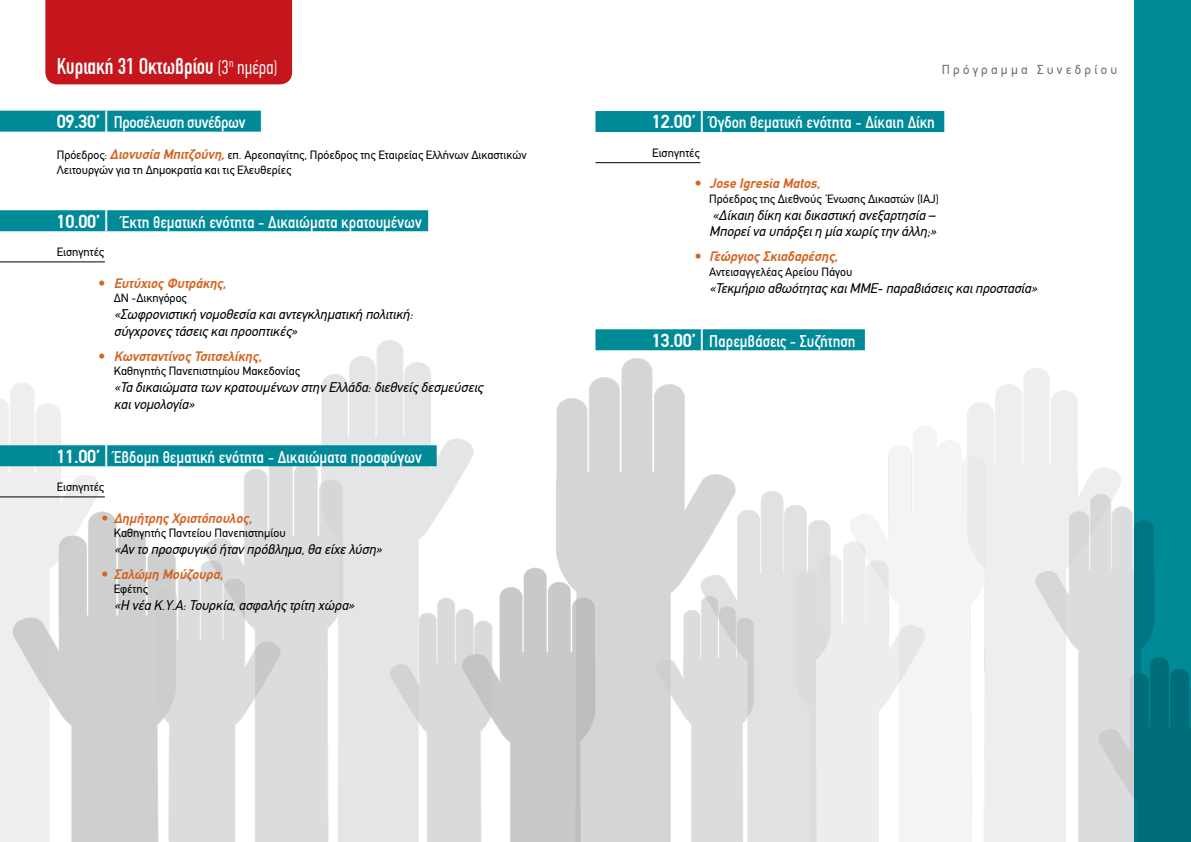
<style>
.page{position:relative;width:1191px;height:842px;background:#fff}
.page>*{position:absolute;margin:0;border:0;box-sizing:border-box;transform-origin:0 0}
.t1{font:500 23px "PF Din Text Compressed";color:#fff}
.t2{font:500 condensed 17px "PF Din Text";color:#fff}
.t3{font:500 condensed 17px "PF Din Text";letter-spacing:-.02em;color:#fff}
.t4{font:italic 14px/16.8px "PF Din Text";color:#000}
.t5{font:italic 700 14px "PF Din Text";color:#d56420}
.t6{font:13px "PF Din Text";letter-spacing:.25em;color:#6d6e71}
.t7{font:12px/14.4px "PF Din Text";color:#000}
.s1{font-weight:300;font-size:20px}
.s2{font-weight:700;font-stretch:normal;font-size:19px}
.s3{font-weight:700;font-stretch:normal;font-size:21.8px}
.s4{font-weight:700;font-style:italic;font-size:14px;color:#d56420}
</style>
<div class="page">
<img style="left:0;top:340px;width:1134px;height:502px">
<svg style="left:1134px;top:0;width:57px;height:842px;background:#008290"></svg>
<div style="left:595px;top:111px;width:349px;height:21px;background:#008997"></div>
<hr style="left:595px;top:163px;width:105px;height:1px;background:#000">
<div style="left:595px;top:329px;width:270px;height:21px;background:#008997"></div>
<div style="left:45px;top:0;width:247px;height:84px;background:#c4161c"></div>
<div style="left:0;top:111px;width:261px;height:21px;background:#008997"></div>
<div style="left:0;top:210px;width:428px;height:21px;background:#008997"></div>
<hr style="left:0;top:262px;width:105px;height:1px;background:#000">
<div style="left:0;top:445px;width:437px;height:21px;background:#008997"></div>
<hr style="left:0;top:497px;width:105px;height:1px;background:#000">
<h1 class="t1" style="left:57px;top:53px;width:222px">Κυριακή 31 Οκτωβρίου <span class="s1">(3</span><sup>η</sup> <span class="s1">ημέρα)</span></h1>
<p class="t3" style="left:57px;top:112px;width:190px"><span class="s2">09.30’</span> <span class="s3">|</span> Προσέλευση συνέδρων</p>
<p class="t7" style="left:57px;top:148px;width:471px">Πρόεδρος: <span class="s4">Διονυσία Μπιτζούνη,</span> επ. Αρεοπαγίτης, Πρόεδρος της Εταιρείας Ελλήνων Δικαστικών<br>Λειτουργών για τη Δημοκρατία και τις Ελευθερίες</p>
<p class="t2" style="left:57px;top:212px;width:366px"><span class="s2">10.00’</span> <span class="s3">|</span> Έκτη θεματική ενότητα - Δικαιώματα κρατουμένων</p>
<p class="t7" style="left:57px;top:245px;width:49px">Εισηγητές</p>
<p class="t5" style="left:98px;top:275px;width:130px">• Ευτύχιος Φυτράκης,</p>
<p class="t7" style="left:114px;top:291px;width:75px">ΔΝ -Δικηγόρος</p>
<p class="t4" style="left:114px;top:306px;width:300px">«Σωφρονιστική νομοθεσία και αντεγκληματική πολιτική: σύγχρονες τάσεις και προοπτικές»</p>
<p class="t5" style="left:98px;top:348px;width:166px">• Κωνσταντίνος Τσιτσελίκης,</p>
<p class="t7" style="left:114px;top:364px;width:188px">Καθηγητής Πανεπιστημίου Μακεδονίας</p>
<p class="t4" style="left:114px;top:379px;width:370px">«Τα δικαιώματα των κρατουμένων στην Ελλάδα: διεθνείς δεσμεύσεις και νομολογία»</p>
<p class="t2" style="left:57px;top:447px;width:366px"><span class="s2">11.00’</span> <span class="s3">|</span> Έβδομη θεματική ενότητα - Δικαιώματα προσφύγων</p>
<p class="t7" style="left:57px;top:480px;width:49px">Εισηγητές</p>
<p class="t5" style="left:101px;top:510px;width:153px">• Δημήτρης Χριστόπουλος,</p>
<p class="t7" style="left:114px;top:526px;width:173px">Καθηγητής Παντείου Πανεπιστημίου</p>
<p class="t4" style="left:114px;top:541px;width:270px">«Αν το προσφυγικό ήταν πρόβλημα, θα είχε λύση»</p>
<p class="t5" style="left:101px;top:566px;width:124px">• Σαλώμη Μούζουρα,</p>
<p class="t7" style="left:114px;top:582px;width:36px">Εφέτης</p>
<p class="t4" style="left:114px;top:597px;width:242px">«Η νέα Κ.Υ.Α: Τουρκία, ασφαλής τρίτη χώρα»</p>
<p class="t6" style="left:941px;top:62px;width:177px">Πρόγραμμα Συνεδρίου</p>
<p class="t2" style="left:652px;top:113px;width:284px"><span class="s2">12.00’</span> <span class="s3">|</span> Όγδοη θεματική ενότητα - Δίκαιη Δίκη</p>
<p class="t7" style="left:652px;top:146px;width:49px">Εισηγητές</p>
<p class="t5" style="left:694px;top:175px;width:127px">• Jose Igresia Matos,</p>
<p class="t7" style="left:709px;top:192px;width:231px">Πρόεδρος της Διεθνούς Ένωσης Δικαστών (IAJ)</p>
<p class="t4" style="left:709px;top:206px;width:229px">«Δίκαιη δίκη και δικαστική ανεξαρτησία –<br>Μπορεί να υπάρξει η μία χωρίς την άλλη;»</p>
<p class="t5" style="left:694px;top:248px;width:145px">• Γεώργιος Σκιαδαρέσης,</p>
<p class="t7" style="left:709px;top:265px;width:145px">Αντεισαγγελέας Αρείου Πάγου</p>
<p class="t4" style="left:709px;top:279px;width:330px">«Τεκμήριο αθωότητας και ΜΜΕ- παραβιάσεις και προστασία»</p>
<p class="t2" style="left:652px;top:331px;width:205px"><span class="s2">13.00’</span> <span class="s3">|</span> Παρεμβάσεις - Συζήτηση</p>
</div>
